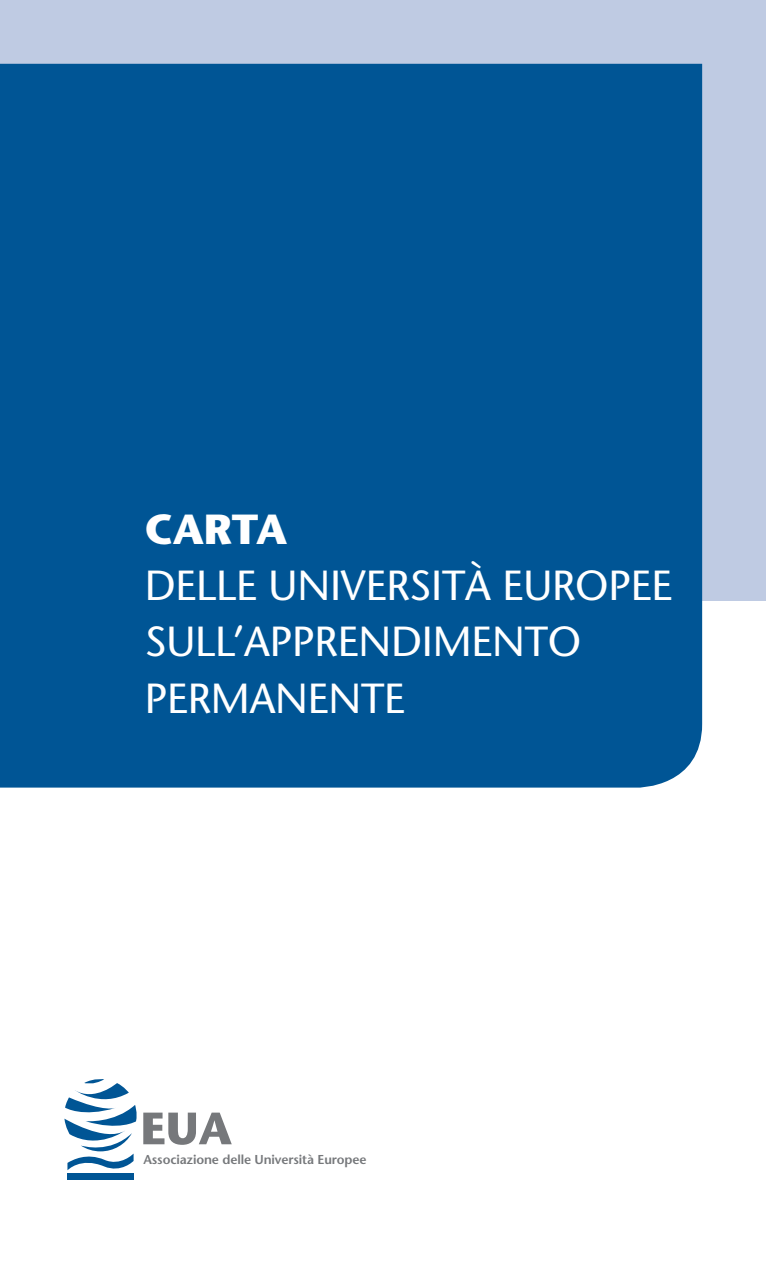
<style>
.page{position:relative;width:766px;height:1263px;background:#fff}
.page>*{position:absolute;margin:0;border:0;box-sizing:border-box;transform-origin:0 0}
.t1{font:42px/56.2px "Stone Sans";letter-spacing:-.005em;color:#fff}
.t2{font:700 42px "Stone Sans";color:#fff}
.t3{font:600 12.9px "Stone Sans";letter-spacing:-.01em;color:#76787b}
</style>
<div class="page">
<div style="left:0;top:0;width:765px;height:600px;background:#bfcbe3"></div>
<div style="left:0;top:64px;width:702px;height:724px;background:#005595"></div>
<div style="left:67px;top:1173px;width:67px;height:7px;background:#005595"></div>
<svg style="left:64px;top:1079px;width:168px;height:92px"></svg>
<p class="t2" style="left:145px;top:504px;width:144px">CARTA</p>
<p class="t1" style="left:145px;top:557px;width:529px">DELLE UNIVERSITÀ EUROPEE<br>SULL’APPRENDIMENTO<br>PERMANENTE</p>
<p class="t3" style="left:143px;top:1152px;width:224px">Associazione delle Università Europee</p>
</div>
